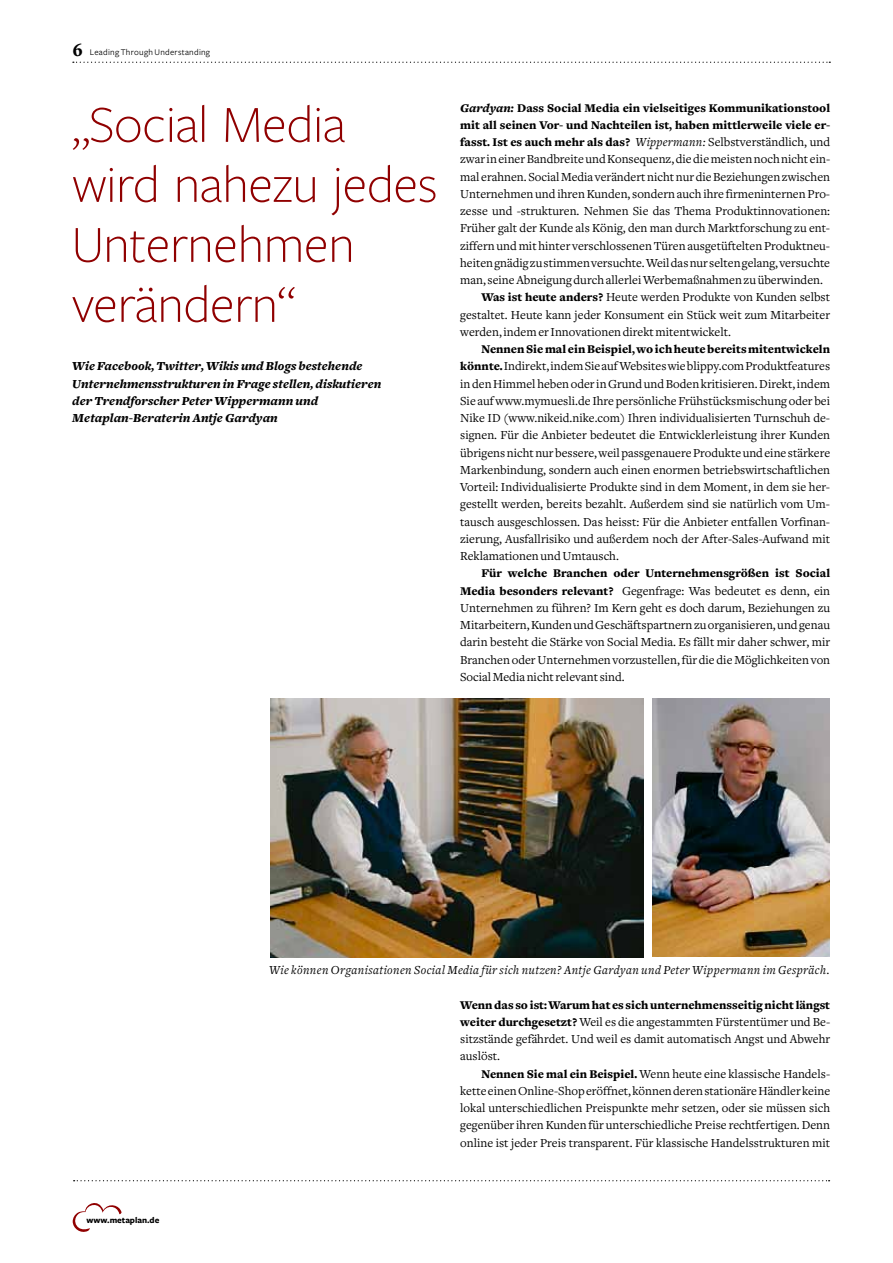
<style>
.page{position:relative;width:893px;height:1263px;background:#fff}
.page>*{position:absolute;margin:0;border:0;box-sizing:border-box;transform-origin:0 0}
.t1{font:300 54px/60px "Freight Sans";letter-spacing:-.01em;color:#900000}
.t2{font:12.75px/17.2px "Freight Text";color:#000;text-align:justify}
.t3{font:italic 900 12.75px/17.2px "Freight Text";letter-spacing:.005em;color:#000}
.t4{font:italic 12.75px "Freight Text";letter-spacing:.03em;color:#000}
.t5{font:900 12.3px/17.2px "Freight Text";color:#000;text-align:justify}
.t6{font:9px "Freight Sans";letter-spacing:.03em;color:#000}
.t7{font:700 9px "Freight Sans";color:#000}
.s1{font-family:"Freight Text";font-weight:900;font-size:19.5px}
.s2{font-style:italic}
.s3{font-weight:400;font-style:italic;font-size:12.75px}
.s4{font-weight:400;font-size:12.75px}
.s5{font-weight:900;font-size:12.3px}
</style>
<div class="page">
<svg style="left:73px;top:1203px;width:49px;height:29px"></svg>
<svg style="left:74px;top:1180px;width:756px;height:1px"></svg>
<svg style="left:73px;top:62px;width:757px;height:1px"></svg>
<img style="left:653px;top:698px;width:176px;height:259px">
<img style="left:270px;top:698px;width:373px;height:259px">
<p class="t6" style="left:73px;top:48px;width:139px"><span class="s1">6</span> Leading Through Understanding</p>
<h1 class="t1" style="left:72px;top:96px;width:367px">„Social Media wird nahezu jedes<br>Unternehmen verändern“</h1>
<p class="t3" style="left:72px;top:358px;width:311px">Wie Facebook, Twitter, Wikis und Blogs bestehende Unternehmensstrukturen in Frage stellen, diskutieren der Trendforscher Peter Wippermann und Metaplan-Beraterin Antje Gardyan</p>
<p class="t5" style="left:460px;top:99px;width:371px"><span class="s2">Gardyan:</span> Dass Social Media ein vielseitiges Kommunikationstool mit all seinen Vor- und Nachteilen ist, haben mittlerweile viele er&shy;fasst. Ist es auch mehr als das? <span class="s3">Wippermann:</span> <span class="s4">Selbstverständlich, und</span></p>
<p class="t2" style="left:460px;top:151px;width:371px">zwar in einer Bandbreite und Konsequenz, die die meisten noch nicht ein-</p>
<p class="t2" style="left:460px;top:168px;width:371px">mal erahnen. Social Media verändert nicht nur die Beziehungen zwischen</p>
<p class="t2" style="left:460px;top:185px;width:371px">Unternehmen und ihren Kunden, sondern auch ihre firmeninternen Pro-</p>
<p class="t2" style="left:460px;top:203px;width:371px">zesse und -strukturen. Nehmen Sie das Thema Produktinnovationen:</p>
<p class="t2" style="left:460px;top:220px;width:371px">Früher galt der Kunde als König, den man durch Marktforschung zu ent-</p>
<p class="t2" style="left:460px;top:237px;width:371px">ziffern und mit hinter verschlossenen Türen ausgetüftelten Produktneu-</p>
<p class="t2" style="left:460px;top:254px;width:371px">heiten gnädig zu stimmen versuchte. Weil das nur selten gelang, versuchte</p>
<p class="t2" style="left:460px;top:272px;width:364px">man, seine Abneigung durch allerlei Werbemaßnahmen zu überwinden.</p>
<p class="t2" style="left:481px;top:289px;width:350px"><span class="s5">Was ist heute anders?</span> Heute werden Produkte von Kunden selbst</p>
<p class="t2" style="left:460px;top:306px;width:371px">gestaltet. Heute kann jeder Konsument ein Stück weit zum Mitarbeiter</p>
<p class="t2" style="left:460px;top:323px;width:272px">werden, indem er Innovationen direkt mitentwickelt.</p>
<p class="t5" style="left:481px;top:341px;width:350px">Nennen Sie mal ein Beispiel, wo ich heute bereits mitentwickeln</p>
<p class="t2" style="left:460px;top:358px;width:371px"><span class="s5">könnte.</span> Indirekt, indem Sie auf Websites wie blippy.com Produktfeatures in den Himmel heben oder in Grund und Boden kritisieren. Direkt, indem Sie auf www.mymuesli.de Ihre persönliche Frühstücksmischung oder bei Nike ID (www.nikeid.nike.com) Ihren individualisierten Turnschuh de&shy;signen. Für die Anbieter bedeutet die Entwicklerleistung ihrer Kunden übrigens nicht nur bessere, weil passgenauere Produkte und eine stärkere Markenbindung, sondern auch einen enormen betriebswirtschaftlichen Vorteil: Individualisierte Produkte sind in dem Moment, in dem sie her&shy;gestellt werden, bereits bezahlt. Außerdem sind sie natürlich vom Um&shy;tausch ausgeschlossen. Das heisst: Für die Anbieter entfallen Vorfinan&shy;zierung, Ausfallrisiko und außerdem noch der After-Sales-Aufwand mit Reklamationen und Umtausch.</p>
<p class="t5" style="left:481px;top:565px;width:350px">Für welche Branchen oder Unternehmensgrößen ist Social</p>
<p class="t2" style="left:460px;top:582px;width:371px"><span class="s5">Media besonders relevant?</span> Gegenfrage: Was bedeutet es denn, ein Unternehmen zu führen? Im Kern geht es doch darum, Beziehungen zu Mitarbeitern, Kunden und Geschäftspartnern zu organisieren, und genau darin besteht die Stärke von Social Media. Es fällt mir daher schwer, mir Branchen oder Unternehmen vorzustellen, für die die Möglichkeiten von Social Media nicht relevant sind.</p>
<p class="t4" style="left:269px;top:963px;width:562px">Wie können Organisationen Social Media für sich nutzen? Antje Gardyan und Peter Wippermann im Gespräch.</p>
<p class="t7" style="left:87px;top:1215px;width:74px">www.metaplan.de</p>
<p class="t5" style="left:460px;top:996px;width:371px">Wenn das so ist: Warum hat es sich unternehmensseitig nicht längst</p>
<p class="t2" style="left:460px;top:1013px;width:371px"><span class="s5">weiter durchgesetzt?</span> Weil es die angestammten Fürstentümer und Be&shy;sitzstände gefährdet. Und weil es damit automatisch Angst und Abwehr auslöst.</p>
<p class="t2" style="left:460px;top:1065px;width:371px;text-indent:21px"><span class="s5">Nennen Sie mal ein Beispiel.</span> Wenn heute eine klassische Handels&shy;kette einen Online-Shop eröffnet, können deren stationäre Händler keine lokal unterschiedlichen Preispunkte mehr setzen, oder sie müssen sich gegenüber ihren Kunden für unterschiedliche Preise rechtfertigen. Denn online ist jeder Preis transparent. Für klassische Handelsstrukturen mit</p>
</div>
